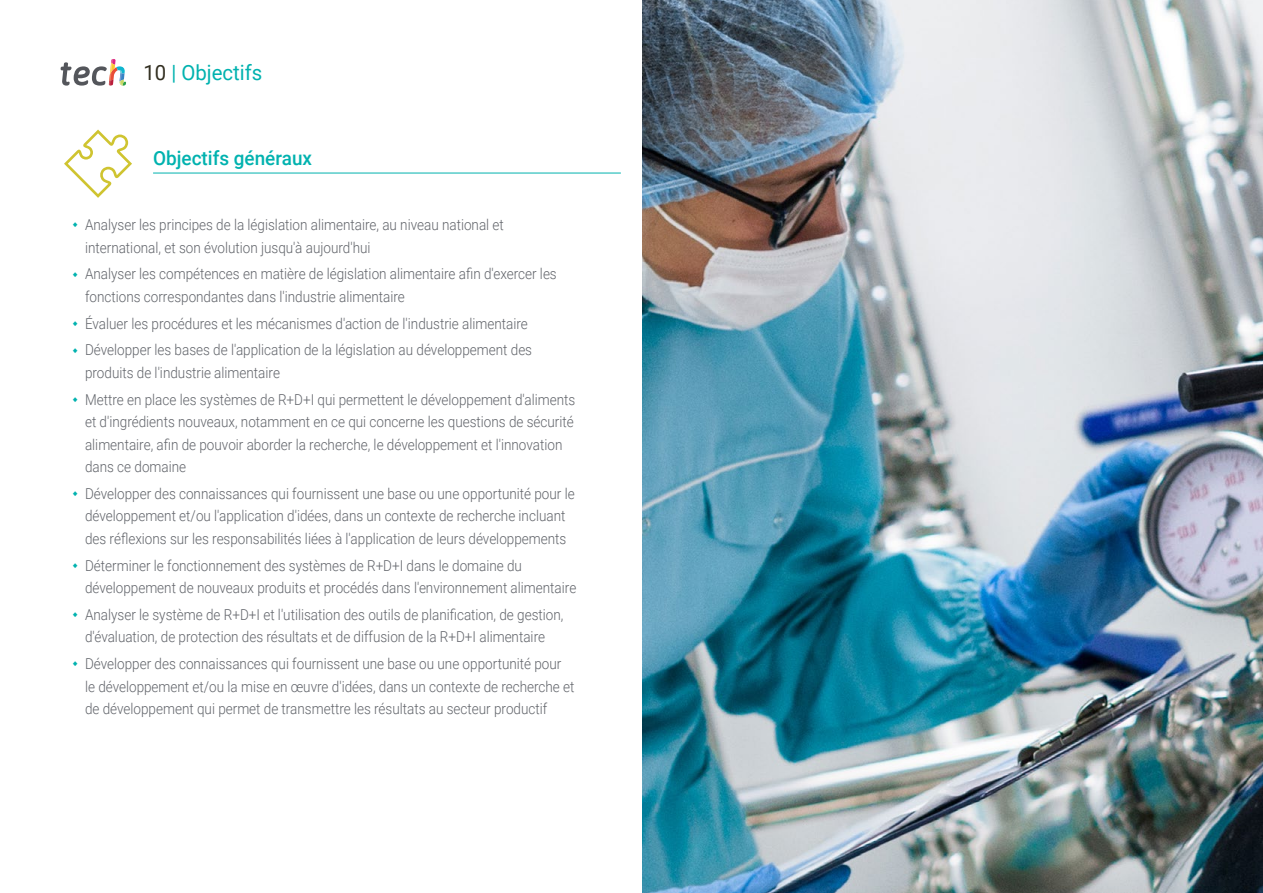
<style>
.page{position:relative;width:1263px;height:893px;background:#fff}
.page>*{position:absolute;margin:0;border:0;box-sizing:border-box;transform-origin:0 0}
.t1{font:21px "Roboto";color:#00b2af}
.t2{font:500 19.5px "Roboto";color:#00b2af}
.t3{font:300 15px/22.5px "Roboto";color:#61646a;scale:.9 1}
.s1{color:#312e20}
</style>
<div class="page">
<hr style="left:153px;top:173px;width:468px;height:1px;background:#00b2af">
<svg style="left:64px;top:130px;width:68px;height:68px"></svg>
<img style="left:642px;top:0;width:621px;height:893px">
<svg style="left:61px;top:59px;width:65px;height:27px"></svg>
<h1 class="t1" style="left:144px;top:57px;width:120px"><span class="s1">10</span> | Objectifs</h1>
<h2 class="t2" style="left:153px;top:144px;width:160px">Objectifs généraux</h2>
<p class="t3" style="left:85px;top:213px;width:467px">Analyser les principes de la législation alimentaire, au niveau national et international, et son évolution jusqu'à aujourd'hui</p>
<p class="t3" style="left:85px;top:262px;width:526px">Analyser les compétences en matière de législation alimentaire afin d'exercer les fonctions correspondantes dans l'industrie alimentaire</p>
<p class="t3" style="left:85px;top:309px;width:498px;line-height:26.7px">Évaluer les procédures et les mécanismes d'action de l'industrie alimentaire<br>Développer les bases de l'application de la législation au développement des</p>
<p class="t3" style="left:85px;top:359px;width:546px;line-height:26.7px">produits de l'industrie alimentaire<br>Mettre en place les systèmes de R+D+I qui permettent le développement d'aliments</p>
<p class="t3" style="left:85px;top:410px;width:545px">et d'ingrédients nouveaux, notamment en ce qui concerne les questions de sécurité alimentaire, afin de pouvoir aborder la recherche, le développement et l'innovation dans ce domaine</p>
<p class="t3" style="left:85px;top:482px;width:546px">Développer des connaissances qui fournissent une base ou une opportunité pour le développement et/ou l'application d'idées, dans un contexte de recherche incluant des réflexions sur les responsabilités liées à l'application de leurs développements</p>
<p class="t3" style="left:85px;top:553px;width:547px">Déterminer le fonctionnement des systèmes de R+D+I dans le domaine du développement de nouveaux produits et procédés dans l'environnement alimentaire</p>
<p class="t3" style="left:85px;top:603px;width:533px">Analyser le système de R+D+I et l'utilisation des outils de planification, de gestion, d'évaluation, de protection des résultats et de diffusion de la R+D+I alimentaire</p>
<p class="t3" style="left:85px;top:652px;width:545px">Développer des connaissances qui fournissent une base ou une opportunité pour le développement et/ou la mise en œuvre d'idées, dans un contexte de recherche et de développement qui permet de transmettre les résultats au secteur productif</p>
</div>
